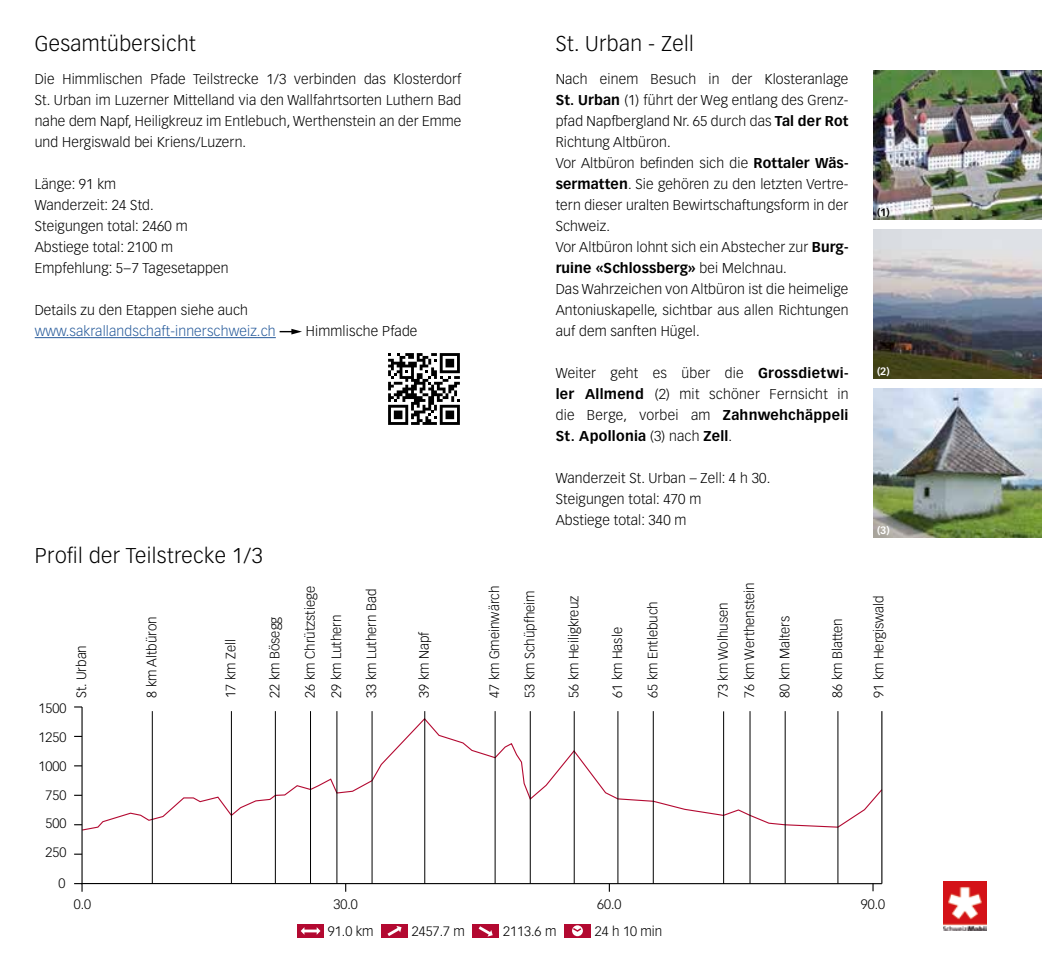
<style>
.page{position:relative;width:1042px;height:973px;background:#fff}
.page>*{position:absolute;margin:0;border:0;box-sizing:border-box;transform-origin:0 0}
.t1{font:300 21px "Vectora LT Std";letter-spacing:.02em;color:#000}
.t2{font:300 14px/21px "Vectora LT Std";letter-spacing:.01em;color:#000}
.t3{font:300 14px "Vectora LT Std";letter-spacing:.01em;color:#275b9b}
.t4{font:300 13.3px/26.4px "Vectora LT Std";color:#000}
.t5{font:700 10.5px "Vectora LT Std";color:#fff}
.t6{font:700 10.5px "Vectora LT Std";color:#000}
.s1{font-weight:700}
</style>
<div class="page">
<hr style="left:35px;top:337px;width:241px;height:1px;background:#275b9b">
<svg style="left:280px;top:329px;width:22px;height:5px"></svg>
<svg style="left:83px;top:717px;width:800px;height:114px"></svg>
<div style="left:381px;top:924px;width:27px;height:13px;background:#b30931"></div>
<svg style="left:387px;top:926px;width:14px;height:9px"></svg>
<div style="left:473px;top:924px;width:26px;height:13px;background:#b30931"></div>
<svg style="left:479px;top:926px;width:14px;height:10px"></svg>
<div style="left:297px;top:924px;width:27px;height:13px;background:#b30931"></div>
<svg style="left:301px;top:927px;width:19px;height:7px"></svg>
<div style="left:564px;top:924px;width:27px;height:13px;background:#b30931"></div>
<div style="left:572px;top:925px;width:11px;height:11px;background:#fff;border-radius:50%"></div>
<svg style="left:572px;top:926px;width:11px;height:6px"></svg>
<svg style="left:74px;top:882px;width:809px;height:9px"></svg>
<hr style="left:152px;top:711px;width:1px;height:172px;background:#000">
<hr style="left:81px;top:706px;width:2px;height:177px;background:#000">
<hr style="left:231px;top:711px;width:1px;height:172px;background:#000">
<hr style="left:275px;top:711px;width:1px;height:172px;background:#000">
<hr style="left:310px;top:711px;width:1px;height:172px;background:#000">
<hr style="left:337px;top:711px;width:1px;height:172px;background:#000">
<hr style="left:372px;top:711px;width:1px;height:172px;background:#000">
<hr style="left:495px;top:711px;width:1px;height:172px;background:#000">
<hr style="left:530px;top:711px;width:1px;height:172px;background:#000">
<hr style="left:574px;top:711px;width:1px;height:172px;background:#000">
<hr style="left:617px;top:711px;width:1px;height:172px;background:#000">
<hr style="left:653px;top:711px;width:1px;height:172px;background:#000">
<hr style="left:723px;top:711px;width:1px;height:172px;background:#000">
<hr style="left:750px;top:711px;width:1px;height:172px;background:#000">
<hr style="left:785px;top:711px;width:1px;height:172px;background:#000">
<hr style="left:837px;top:711px;width:1px;height:172px;background:#000">
<hr style="left:881px;top:711px;width:1px;height:172px;background:#000">
<hr style="left:424px;top:711px;width:1px;height:172px;background:#000">
<svg style="left:388px;top:353px;width:72px;height:72px"></svg>
<img style="left:873px;top:388px;width:169px;height:149px">
<img style="left:873px;top:229px;width:169px;height:149px">
<img style="left:873px;top:71px;width:169px;height:148px">
<img style="left:943px;top:881px;width:43px;height:49px">
<h1 class="t1" style="left:35px;top:31px;width:163px">Gesamtübersicht</h1>
<p class="t2" style="left:35px;top:69px;width:428px;text-align:justify">Die Himmlischen Pfade Teilstrecke 1/3 verbinden das Klosterdorf St. Urban im Luzerner Mittelland via den Wallfahrtsorten Luthern Bad nahe dem Napf, Heiligkreuz im Entlebuch, Werthenstein an der Emme und Hergiswald bei Kriens/Luzern.</p>
<p class="t2" style="left:35px;top:174px;width:195px">Länge: 91 km<br>Wanderzeit: 24 Std.<br>Steigungen total: 2460 m<br>Abstiege total: 2100 m<br>Empfehlung: 5–7 Tagesetappen</p>
<p class="t2" style="left:35px;top:300px;width:215px">Details zu den Etappen siehe auch</p>
<p class="t3" style="left:35px;top:323px;width:242px">www.sakrallandschaft-innerschweiz.ch</p>
<p class="t2" style="left:306px;top:321px;width:113px">Himmlische Pfade</p>
<h1 class="t1" style="left:35px;top:543px;width:229px">Profil der Teilstrecke 1/3</h1>
<p class="t4" style="left:39px;top:695px;width:29px">1500</p>
<p class="t4" style="left:39px;top:723px;width:29px">1250</p>
<p class="t4" style="left:39px;top:753px;width:29px">1000</p>
<p class="t4" style="left:45px;top:782px;width:22px">750</p>
<p class="t4" style="left:45px;top:810px;width:22px">500</p>
<p class="t4" style="left:45px;top:839px;width:22px">250</p>
<p class="t4" style="left:58px;top:869px;width:8px">0</p>
<p class="t4" style="left:139px;top:697px;width:83px;rotate:-90deg">8 km Altbüron</p>
<p class="t4" style="left:68px;top:697px;width:54px;rotate:-90deg">St. Urban</p>
<p class="t4" style="left:218px;top:697px;width:60px;rotate:-90deg">17 km Zell</p>
<p class="t4" style="left:262px;top:697px;width:83px;rotate:-90deg">22 km Bösegg</p>
<p class="t4" style="left:297px;top:697px;width:113px;rotate:-90deg">26 km Chrützstiege<br>29 km Luthern</p>
<p class="t4" style="left:358px;top:697px;width:110px;rotate:-90deg">33 km Luthern Bad</p>
<p class="t4" style="left:411px;top:697px;width:68px;rotate:-90deg">39 km Napf</p>
<h1 class="t1" style="left:556px;top:31px;width:140px">St. Urban - Zell</h1>
<p class="t2" style="left:556px;top:69px;width:294px">Nach einem Besuch in der Klosteranlage <span class="s1">St. Urban</span> (1) führt der Weg entlang des Grenz&shy;pfad Napfbergland Nr. 65 durch das <span class="s1">Tal der Rot </span>Richtung Altbüron.<br>Vor Altbüron befinden sich die <span class="s1">Rottaler Wäs&shy;sermatten</span>. Sie gehören zu den letzten Vertre&shy;tern dieser uralten Bewirtschaftungsform in der Schweiz.<br>Vor Altbüron lohnt sich ein Abstecher zur <span class="s1">Burg&shy;ruine «Schlossberg»</span> bei Melchnau.<br>Das Wahrzeichen von Altbüron ist die heimelige Antoniuskapelle, sichtbar aus allen Richtungen auf dem sanften Hügel.</p>
<p class="t2" style="left:556px;top:363px;width:294px;text-align:justify">Weiter geht es über die <span class="s1">Grossdietwi&shy;ler Allmend</span> (2) mit schöner Fernsicht in die Berge, vorbei am <span class="s1">Zahnwehchäppeli St. Apollonia</span> (3) nach <span class="s1">Zell</span>.</p>
<p class="t2" style="left:556px;top:468px;width:216px">Wanderzeit St. Urban – Zell: 4 h 30.<br>Steigungen total: 470 m<br>Abstiege total: 340 m</p>
<p class="t4" style="left:481px;top:697px;width:113px;rotate:-90deg">47 km Gmeinwärch</p>
<p class="t4" style="left:517px;top:697px;width:109px;rotate:-90deg">53 km Schüpfheim</p>
<p class="t4" style="left:561px;top:697px;width:104px;rotate:-90deg">56 km Heiligkreuz</p>
<p class="t4" style="left:604px;top:697px;width:72px;rotate:-90deg">61 km Hasle</p>
<p class="t4" style="left:640px;top:697px;width:98px;rotate:-90deg">65 km Entlebuch</p>
<p class="t4" style="left:710px;top:698px;width:117px;rotate:-90deg">73 km Wolhusen<br>76 km Werthenstein</p>
<p class="t4" style="left:771px;top:697px;width:83px;rotate:-90deg">80 km Malters</p>
<p class="t4" style="left:824px;top:697px;width:81px;rotate:-90deg">86 km Blatten</p>
<p class="t6" style="left:877px;top:206px;width:14px">(1)</p>
<p class="t5" style="left:877px;top:364px;width:14px">(2)</p>
<p class="t5" style="left:877px;top:523px;width:14px">(3)</p>
<p class="t4" style="left:866px;top:697px;width:104px;rotate:-90deg">91 km Hergiswald</p>
<p class="t4" style="left:74px;top:891px;width:19px">0.0</p>
<p class="t4" style="left:333px;top:891px;width:26px">30.0</p>
<p class="t4" style="left:597px;top:891px;width:26px">60.0</p>
<p class="t4" style="left:861px;top:891px;width:26px">90.0</p>
<p class="t4" style="left:328px;top:917px;width:47px">91.0 km</p>
<p class="t4" style="left:412px;top:917px;width:55px">2457.7 m</p>
<p class="t4" style="left:503px;top:917px;width:55px">2113.6 m</p>
<p class="t4" style="left:595px;top:917px;width:69px">24 h 10 min</p>
</div>
